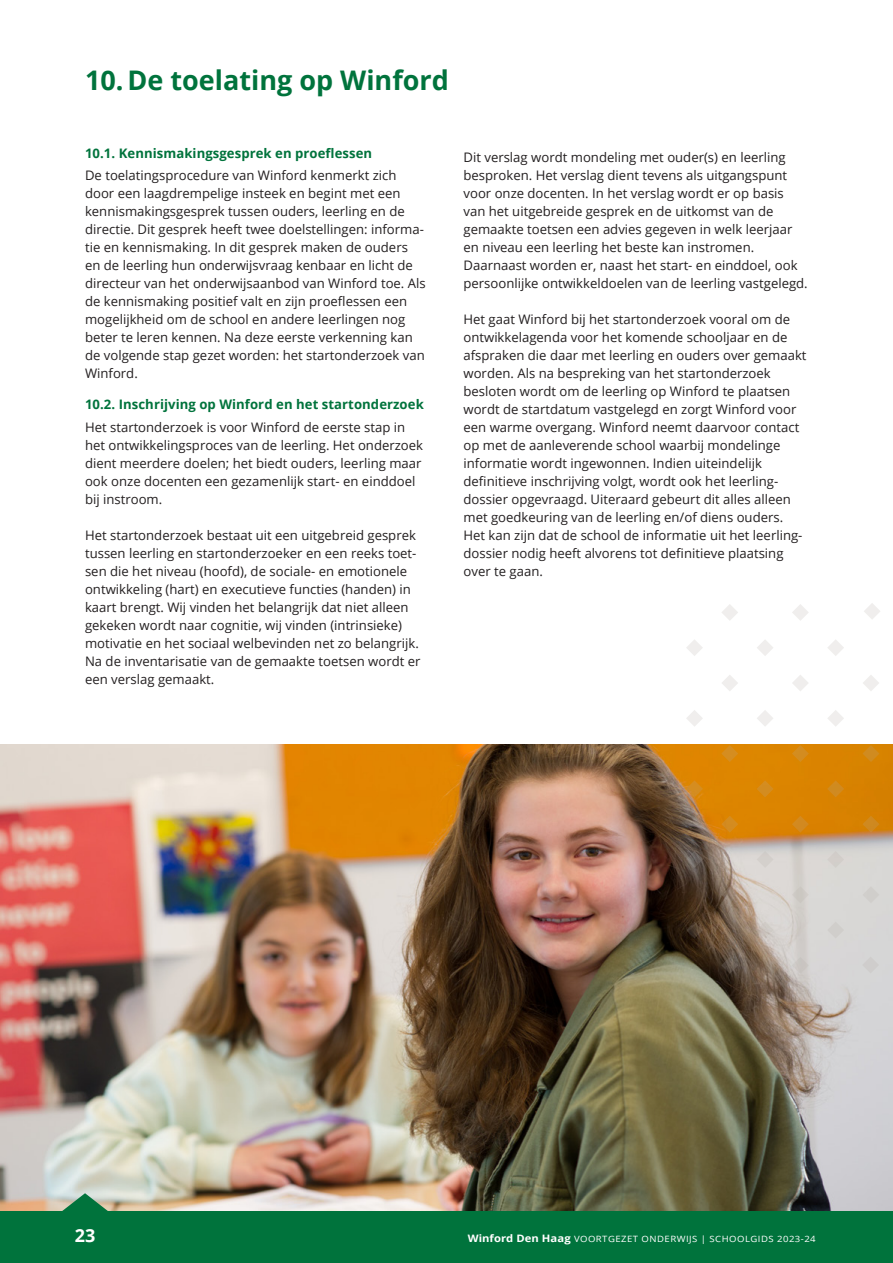
<style>
.page{position:relative;width:893px;height:1263px;background:#fff}
.page>*{position:absolute;margin:0;border:0;box-sizing:border-box;transform-origin:0 0}
.t1{font:700 27px "Open Sans";color:#00733c}
.t2{font:700 18px "Open Sans";color:#fff}
.t3{font:13.2px/18px "Open Sans";color:#231f20}
.t4{font:700 13.2px "Open Sans";letter-spacing:.005em;color:#00733c}
.t5{font:8.7px "Open Sans";letter-spacing:.05em;color:#fff;scale:1.1 1}
.s1{font-weight:700;font-size:10.2px}
</style>
<div class="page">
<img style="left:0;top:744px;width:893px;height:468px">
<svg style="left:686px;top:640px;width:17px;height:16px"></svg>
<svg style="left:722px;top:604px;width:16px;height:16px"></svg>
<svg style="left:686px;top:710px;width:17px;height:16px"></svg>
<svg style="left:722px;top:675px;width:16px;height:16px"></svg>
<svg style="left:757px;top:640px;width:16px;height:16px"></svg>
<svg style="left:792px;top:604px;width:17px;height:17px"></svg>
<svg style="left:686px;top:780px;width:17px;height:17px"></svg>
<svg style="left:721px;top:745px;width:17px;height:17px"></svg>
<svg style="left:757px;top:710px;width:16px;height:16px"></svg>
<svg style="left:792px;top:675px;width:16px;height:16px"></svg>
<svg style="left:828px;top:640px;width:16px;height:16px"></svg>
<svg style="left:686px;top:851px;width:17px;height:17px"></svg>
<svg style="left:721px;top:816px;width:17px;height:17px"></svg>
<svg style="left:862px;top:956px;width:17px;height:17px"></svg>
<svg style="left:757px;top:780px;width:16px;height:17px"></svg>
<svg style="left:792px;top:745px;width:17px;height:17px"></svg>
<svg style="left:828px;top:710px;width:16px;height:16px"></svg>
<svg style="left:863px;top:675px;width:16px;height:16px"></svg>
<svg style="left:686px;top:921px;width:17px;height:17px"></svg>
<svg style="left:721px;top:886px;width:17px;height:17px"></svg>
<svg style="left:757px;top:851px;width:16px;height:17px"></svg>
<svg style="left:792px;top:816px;width:17px;height:17px"></svg>
<svg style="left:827px;top:780px;width:17px;height:17px"></svg>
<svg style="left:862px;top:745px;width:17px;height:17px"></svg>
<svg style="left:721px;top:957px;width:17px;height:17px"></svg>
<svg style="left:757px;top:921px;width:16px;height:17px"></svg>
<svg style="left:792px;top:886px;width:17px;height:17px"></svg>
<svg style="left:827px;top:851px;width:17px;height:17px"></svg>
<svg style="left:862px;top:816px;width:17px;height:17px"></svg>
<svg style="left:792px;top:957px;width:17px;height:17px"></svg>
<svg style="left:827px;top:921px;width:17px;height:17px"></svg>
<svg style="left:862px;top:886px;width:17px;height:17px"></svg>
<svg style="left:864px;top:603px;width:16px;height:16px"></svg>
<div style="left:0;top:1212px;width:893px;height:51px;background:#00733c"></div>
<svg style="left:61px;top:1193px;width:48px;height:19px"></svg>
<h1 class="t1" style="left:85px;top:61px;width:365px">10.De toelating op Winford</h1>
<p class="t4" style="left:85px;top:143px;width:289px">10.1. Kennismakingsgesprek en proeflessen</p>
<p class="t3" style="left:85px;top:166px;width:342px">De toelatingsprocedure van Winford kenmerkt zich door een laagdrempelige insteek en begint met een kennismakingsgesprek tussen ouders, leerling en de directie. Dit gesprek heeft twee doelstellingen: informa&shy;tie en kennismaking. In dit gesprek maken de ouders en de leerling hun onderwijsvraag kenbaar en licht de directeur van het onderwijsaanbod van Winford toe. Als de kennismaking positief valt en zijn proeflessen een mogelijkheid om de school en andere leerlingen nog beter te leren kennen. Na deze eerste verkenning kan de volgende stap gezet worden: het startonderzoek van Winford.</p>
<p class="t4" style="left:85px;top:395px;width:340px">10.2. Inschrijving op Winford en het startonderzoek</p>
<p class="t3" style="left:85px;top:418px;width:340px">Het startonderzoek is voor Winford de eerste stap in het ontwikkelingsproces van de leerling. Het onderzoek dient meerdere doelen; het biedt ouders, leerling maar ook onze docenten een gezamenlijk start- en einddoel bij instroom.</p>
<p class="t3" style="left:85px;top:526px;width:337px">Het startonderzoek bestaat uit een uitgebreid gesprek tussen leerling en startonderzoeker en een reeks toet&shy;sen die het niveau (hoofd), de sociale- en emotionele ontwikkeling (hart) en executieve functies (handen) in kaart brengt. Wij vinden het belangrijk dat niet alleen gekeken wordt naar cognitie, wij vinden (intrinsieke) motivatie en het sociaal welbevinden net zo belangrijk.<br>Na de inventarisatie van de gemaakte toetsen wordt er een verslag gemaakt.</p>
<p class="t3" style="left:463px;top:148px;width:346px">Dit verslag wordt mondeling met ouder(s) en leerling besproken. Het verslag dient tevens als uitgangspunt voor onze docenten. In het verslag wordt er op basis van het uitgebreide gesprek en de uitkomst van de gemaakte toetsen een advies gegeven in welk leerjaar en niveau een leerling het beste kan instromen.<br>Daarnaast worden er, naast het start- en einddoel, ook persoonlijke ontwikkeldoelen van de leerling vastgelegd.</p>
<p class="t3" style="left:463px;top:310px;width:345px">Het gaat Winford bij het startonderzoek vooral om de ontwikkelagenda voor het komende schooljaar en de afspraken die daar met leerling en ouders over gemaakt worden. Als na bespreking van het startonderzoek besloten wordt om de leerling op Winford te plaatsen wordt de startdatum vastgelegd en zorgt Winford voor een warme overgang. Winford neemt daarvoor contact op met de aanleverende school waarbij mondelinge informatie wordt ingewonnen. Indien uiteindelijk definitieve inschrijving volgt, wordt ook het leerling&shy;dossier opgevraagd. Uiteraard gebeurt dit alles alleen met goedkeuring van de leerling en/of diens ouders.<br>Het kan zijn dat de school de informatie uit het leerling&shy;dossier nodig heeft alvorens tot definitieve plaatsing over te gaan.</p>
<h2 class="t2" style="left:75px;top:1222px;width:22px">23</h2>
<p class="t5" style="left:468px;top:1232px;width:318px"><span class="s1">Winford Den Haag</span> VOORTGEZET ONDERWIJS | SCHOOLGIDS 2023-24</p>
</div>
